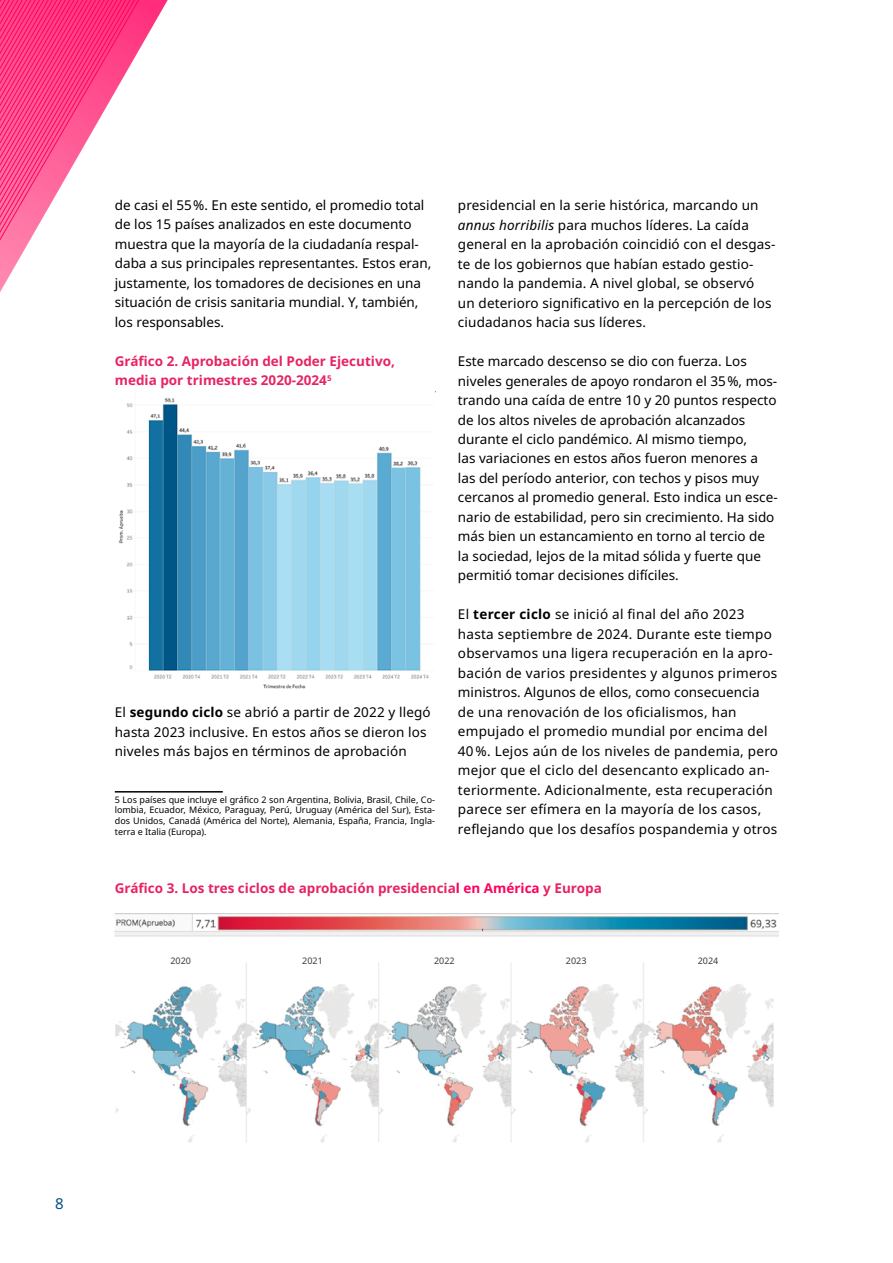
<style>
.page{position:relative;width:893px;height:1263px;background:#fff}
.page>*{position:absolute;margin:0;border:0;box-sizing:border-box;transform-origin:0 0}
.t1{font:15px "Noto Sans";color:#004f81}
.t2{font:13.5px/19.5px "Noto Sans";color:#000}
.t3{font:13.5px/19.5px "Noto Sans";letter-spacing:.02em;color:#000}
.t4{font:700 13.5px/19.5px "Noto Sans";color:#e72462}
.t5{font:9px/10.8px "Noto Sans";color:#000;text-align:justify}
.t6{font:9px "Noto Sans";color:#3c3c3b}
.s1{font-weight:700}
.s2{font-style:italic}
.s3{color:#ff005d}
</style>
<div class="page">
<svg style="left:0;top:0;width:168px;height:292px"></svg>
<hr style="left:115px;top:791px;width:108px;height:1px;background:#000">
<img style="left:115px;top:914px;width:663px;height:229px">
<img style="left:118px;top:398px;width:311px;height:291px">
<p class="t2" style="left:115px;top:196px;width:318px">de casi el 55 %. En este sentido, el promedio total de los 15 países analizados en este documento muestra que la mayoría de la ciudadanía respal&shy;daba a sus principales representantes. Estos eran, justamente, los tomadores de decisiones en una situación de crisis sanitaria mundial. Y, también, los responsables.</p>
<p class="t4" style="left:115px;top:351px;width:282px">Gráfico 2. Aprobación del Poder Ejecutivo, media por trimestres 2020-2024<sup>5</sup></p>
<p class="t2" style="left:115px;top:703px;width:317px">El <span class="s1">segundo ciclo</span> se abrió a partir de 2022 y llegó hasta 2023 inclusive. En estos años se dieron los niveles más bajos en términos de aprobación</p>
<p class="t5" style="left:115px;top:794px;width:322px">5 Los países que incluye el gráfico 2 son Argentina, Bolivia, Brasil, Chile, Co&shy;lombia, Ecuador, México, Paraguay, Perú, Uruguay (América del Sur), Esta&shy;dos Unidos, Canadá (América del Norte), Alemania, España, Francia, Ingla&shy;terra e Italia (Europa).</p>
<p class="t2" style="left:458px;top:196px;width:319px">presidencial en la serie histórica, marcando un <span class="s2">annus horribilis</span> para muchos líderes. La caída general en la aprobación coincidió con el desgas&shy;te de los gobiernos que habían estado gestio&shy;nando la pandemia. A nivel global, se observó<br>un deterioro significativo en la percepción de los ciudadanos hacia sus líderes.</p>
<p class="t2" style="left:458px;top:352px;width:321px">Este marcado descenso se dio con fuerza. Los niveles generales de apoyo rondaron el 35 %, mos&shy;trando una caída de entre 10 y 20 puntos respecto de los altos niveles de aprobación alcanzados durante el ciclo pandémico. Al mismo tiempo,<br>las variaciones en estos años fueron menores a las del período anterior, con techos y pisos muy cercanos al promedio general. Esto indica un esce&shy;nario de estabilidad, pero sin crecimiento. Ha sido más bien un estancamiento en torno al tercio de la sociedad, lejos de la mitad sólida y fuerte que permitió tomar decisiones difíciles.</p>
<p class="t3" style="left:458px;top:605px;width:322px">El <span class="s1">tercer ciclo</span> se inició al final del año 2023 hasta septiembre de 2024. Durante este tiempo observamos una ligera recuperación en la apro&shy;bación de varios presidentes y algunos primeros ministros. Algunos de ellos, como consecuencia de una renovación de los oficialismos, han empujado el promedio mundial por encima del 40 %. Lejos aún de los niveles de pandemia, pero mejor que el ciclo del desencanto explicado an&shy;teriormente. Adicionalmente, esta recuperación parece ser efímera en la mayoría de los casos, reflejando que los desafíos pospandemia y otros</p>
<p class="t4" style="left:115px;top:878px;width:488px">Gráfico 3. Los tres ciclos de aprobación presidencia<span class="s3">l en América</span> y Europa</p>
<p class="t6" style="left:170px;top:955px;width:22px">2020</p>
<p class="t6" style="left:302px;top:955px;width:22px">2021</p>
<p class="t6" style="left:434px;top:955px;width:22px">2022</p>
<p class="t6" style="left:566px;top:955px;width:22px">2023</p>
<p class="t6" style="left:698px;top:955px;width:22px">2024</p>
<p class="t1" style="left:55px;top:1193px;width:10px">8</p>
</div>
